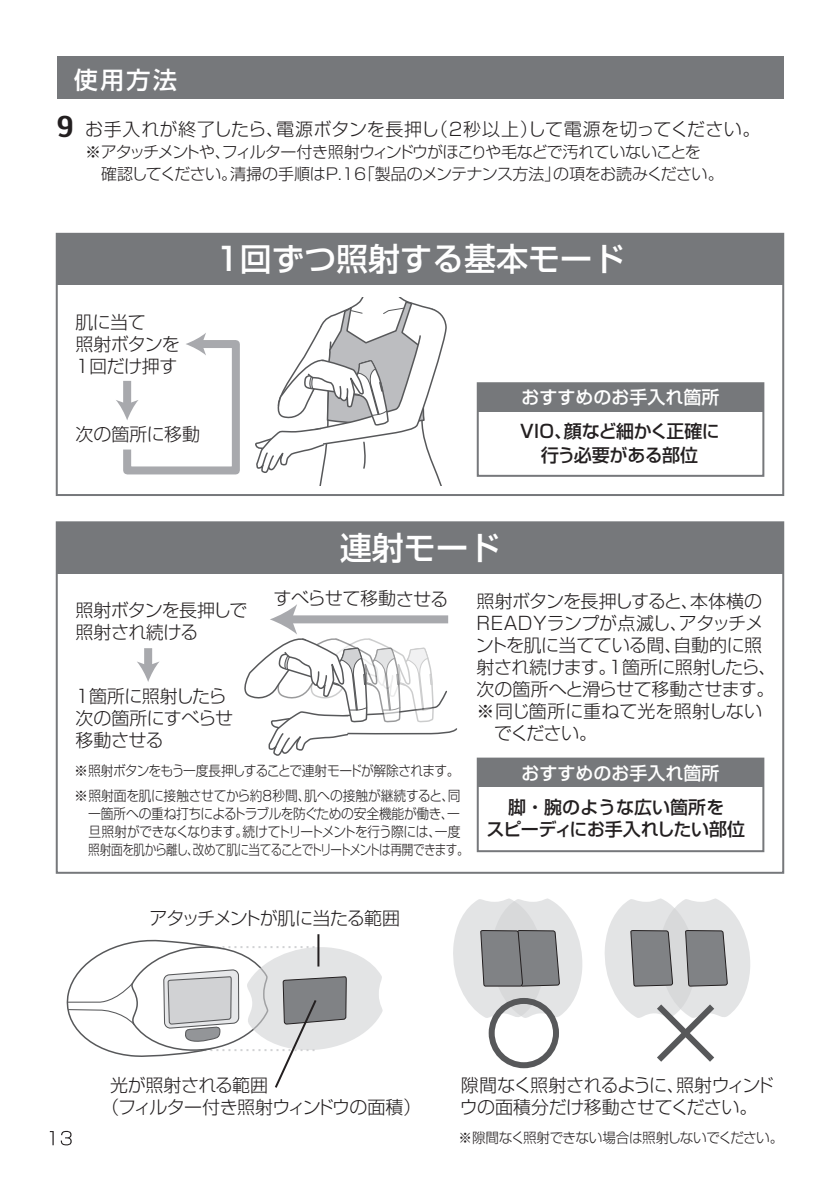
<style>
.page{position:relative;width:840px;height:1191px;background:#fff}
.page>*{position:absolute;margin:0;border:0;box-sizing:border-box;transform-origin:0 0}
.t1{font:500 32px "Shin Go Pr 5";color:#fff}
.t2{font:700 30px "Scada";color:#231f20}
.t3{font:500 24px "Shin Go Pr 5";color:#fff}
.t4{font:300 18px/22px "Shin Go Pr 5";letter-spacing:-.03em;color:#231f20}
.t5{font:500 18px/24px "Shin Go Pr 5";letter-spacing:-.01em;color:#231f20;text-align:center}
.t6{font:300 18px "Shin Go Pr 5";letter-spacing:.02em;color:#231f20}
.t7{font:300 18px "Shin Go Pr 5";letter-spacing:-.005em;color:#231f20}
.t8{font:500 18px "Shin Go Pr 5";color:#fff}
.t9{font:300 18px "Shin Go Pr 5";letter-spacing:-.055em;color:#231f20}
.t10{font:300 18px "Shin Go Pr 5";color:#231f20}
.t11{font:300 16px/22px "Shin Go Pr 5";letter-spacing:-.045em;color:#231f20}
.t12{font:300 14px/18px "Shin Go Pr 5";letter-spacing:-.04em;color:#231f20}
.t13{font:300 14px "Shin Go Pr 5";letter-spacing:-.06em;color:#231f20}
</style>
<div class="page">
<svg style="left:50px;top:1131px;width:4px;height:14px"></svg>
<svg style="left:61px;top:1130px;width:11px;height:15px"></svg>
<div style="left:57px;top:57px;width:725px;height:42px;background:#76787b"></div>
<div style="left:56px;top:233px;width:727px;height:263px;border:2px solid #76787b"></div>
<div style="left:57px;top:234px;width:725px;height:51px;background:#76787b"></div>
<div style="left:476px;top:382px;width:288px;height:95px;border:2px solid #76787b"></div>
<div style="left:477px;top:383px;width:286px;height:28px;background:#76787b"></div>
<svg style="left:255px;top:297px;width:192px;height:189px"></svg>
<svg style="left:116px;top:333px;width:124px;height:142px"></svg>
<div style="left:57px;top:522px;width:725px;height:51px;background:#76787b"></div>
<div style="left:476px;top:757px;width:288px;height:95px;border:2px solid #76787b"></div>
<div style="left:477px;top:758px;width:286px;height:29px;background:#76787b"></div>
<div style="left:144px;top:648px;width:8px;height:19px;background:#a8a9ad"></div>
<svg style="left:137px;top:661px;width:22px;height:21px"></svg>
<svg style="left:244px;top:604px;width:214px;height:152px"></svg>
<svg style="left:66px;top:934px;width:316px;height:154px"></svg>
<svg style="left:453px;top:898px;width:129px;height:120px"></svg>
<div style="left:488px;top:998px;width:70px;height:70px;border:6px solid #57585a;border-radius:50%"></div>
<svg style="left:605px;top:898px;width:144px;height:164px"></svg>
<h3 class="t3" style="left:74px;top:60px;width:105px">使用方法</h3>
<h2 class="t2" style="left:57px;top:109px;width:18px">9</h2>
<p class="t6" style="left:85px;top:114px;width:676px">お手入れが終了したら、電源ボタンを長押し（2秒以上）して電源を切ってください。</p>
<p class="t11" style="left:101px;top:139px;width:623px;text-indent:-16px">※アタッチメントや、フィルター付き照射ウィンドウがほこりや毛などで汚れていないことを<br>確認してください。清掃の手順はP.16「製品のメンテナンス方法」の項をお読みください。</p>
<h1 class="t1" style="left:215px;top:232px;width:410px">1回ずつ照射する基本モード</h1>
<p class="t4" style="left:75px;top:309px;width:106px">肌に当て<br>照射ボタンを<br>1回だけ押す</p>
<p class="t10" style="left:75px;top:419px;width:126px">次の箇所に移動</p>
<p class="t4" style="left:75px;top:598px;width:173px">照射ボタンを長押しで照射され続ける</p>
<p class="t4" style="left:75px;top:683px;width:159px">1箇所に照射したら次の箇所にすべらせ移動させる</p>
<p class="t8" style="left:521px;top:382px;width:199px">おすすめのお手入れ箇所</p>
<p class="t5" style="left:520px;top:418px;width:201px">VIO、顔など細かく正確に行う必要がある部位</p>
<h1 class="t1" style="left:340px;top:521px;width:161px">連射モード</h1>
<p class="t4" style="left:273px;top:585px;width:177px">すべらせて移動させる</p>
<p class="t4" style="left:476px;top:588px;width:287px">照射ボタンを長押しすると、本体横の</p>
<p class="t7" style="left:476px;top:608px;width:288px">READYランプが点滅し、アタッチメ</p>
<p class="t4" style="left:475px;top:632px;width:287px">ントを肌に当てている間、自動的に照</p>
<p class="t4" style="left:476px;top:654px;width:301px">射され続けます。1箇所に照射したら、</p>
<p class="t4" style="left:476px;top:676px;width:299px">次の箇所へと滑らせて移動させます。</p>
<p class="t7" style="left:476px;top:696px;width:287px">※同じ箇所に重ねて光を照射しない</p>
<p class="t4" style="left:494px;top:720px;width:104px">でください。</p>
<p class="t13" style="left:74px;top:759px;width:386px">※照射ボタンをもう一度長押しすることで連射モードが解除されます。</p>
<p class="t12" style="left:88px;top:785px;width:382px;text-indent:-14px">※照射面を肌に接触させてから約8秒間、肌への接触が継続すると、同一箇所への重ね打ちによるトラブルを防ぐための安全機能が働き、一旦照射ができなくなります。続けてトリートメントを行う際には、一度照射面を肌から離し、改めて肌に当てることでトリートメントは再開できます。</p>
<p class="t9" style="left:149px;top:903px;width:252px">アタッチメントが肌に当たる範囲</p>
<p class="t8" style="left:521px;top:758px;width:199px">おすすめのお手入れ箇所</p>
<p class="t5" style="left:486px;top:794px;width:260px;line-height:22px">脚・腕のような広い箇所を<br>スピーディにお手入れしたい部位</p>
<p class="t4" style="left:101px;top:1072px;width:322px;text-indent:9px">光が照射される範囲<br>（フィルター付き照射ウィンドウの面積）</p>
<p class="t4" style="left:459px;top:1072px;width:315px">隙間なく照射されるように、照射ウィンドウの面積分だけ移動させてください。</p>
<p class="t12" style="left:458px;top:1127px;width:326px">※隙間なく照射できない場合は照射しないでください。</p>
</div>
